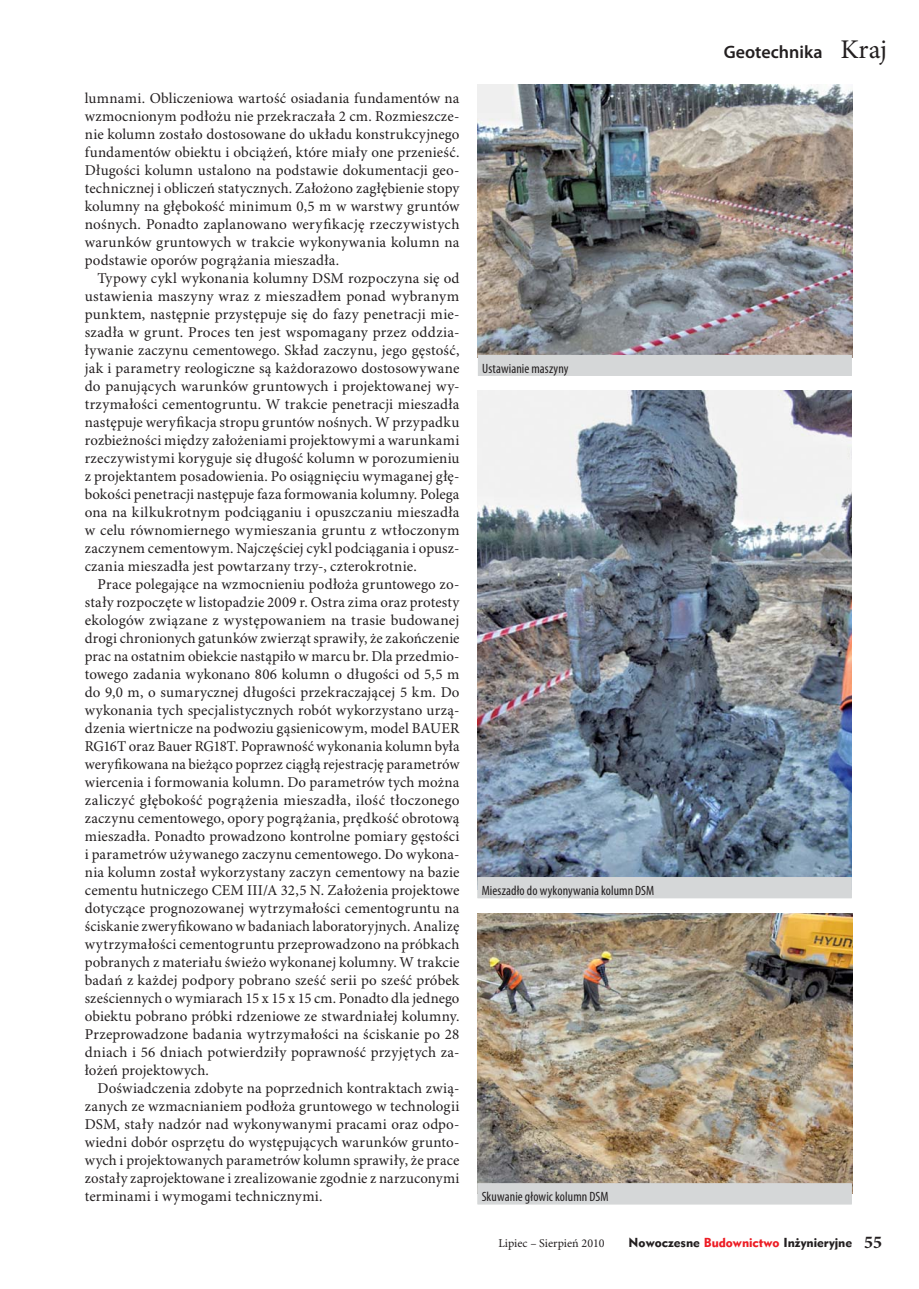
<style>
.page{position:relative;width:919px;height:1289px;background:#fff}
.page>*{position:absolute;margin:0;border:0;box-sizing:border-box;transform-origin:0 0}
.t1{font:600 18px "Myriad Pro";color:#231f20}
.t2{font:15px/18px "Minion Pro";letter-spacing:.015em;color:#231f20;text-align:justify}
.t3{font:condensed 13.5px "Myriad Pro";letter-spacing:.005em;color:#231f20}
.t4{font:12px "Geometr 415 Blk PL";color:#231f20}
.t5{font:12px "Minion Pro";color:#231f20}
.s1{font-family:"Minion Pro";font-weight:400;font-size:27px}
.s2{color:#ed1c24}
.s3{font-family:"Minion Pro";font-weight:700;font-size:18px}
</style>
<div class="page">
<img style="left:477px;top:391px;width:374px;height:486px">
<img style="left:478px;top:913px;width:374px;height:280px">
<img style="left:478px;top:85px;width:374px;height:272px">
<div style="left:478px;top:355px;width:373px;height:21px;background:#d5d7d8"></div>
<div style="left:477px;top:877px;width:374px;height:21px;background:#d5d7d8"></div>
<div style="left:477px;top:1183px;width:374px;height:21px;background:#d5d7d8"></div>
<p class="t2" style="left:85px;top:90px;width:376px">lumnami. Obliczeniowa wartość osiadania fundamentów na wzmocnionym podłożu nie przekraczała 2 cm. Rozmieszcze&shy;nie kolumn zostało dostosowane do układu konstrukcyjnego fundamentów obiektu i obciążeń, które miały one przenieść.<br>Długości kolumn ustalono na podstawie dokumentacji geo&shy;technicznej i obliczeń statycznych. Założono zagłębienie stopy kolumny na głębokość minimum 0,5 m w warstwy gruntów nośnych. Ponadto zaplanowano weryfikację rzeczywistych warunków gruntowych w trakcie wykonywania kolumn na podstawie oporów pogrążania mieszadła.</p>
<p class="t2" style="left:85px;top:270px;width:376px;text-indent:13px">Typowy cykl wykonania kolumny DSM rozpoczyna się od ustawienia maszyny wraz z mieszadłem ponad wybranym punktem, następnie przystępuje się do fazy penetracji mie&shy;szadła w grunt. Proces ten jest wspomagany przez oddzia&shy;ływanie zaczynu cementowego. Skład zaczynu, jego gęstość, jak i parametry reologiczne są każdorazowo dostosowywane do panujących warunków gruntowych i projektowanej wy&shy;trzymałości cementogruntu. W trakcie penetracji mieszadła następuje weryfikacja stropu gruntów nośnych. W przypadku rozbieżności między założeniami projektowymi a warunkami rzeczywistymi koryguje się długość kolumn w porozumieniu z projektantem posadowienia. Po osiągnięciu wymaganej głę&shy;bokości penetracji następuje faza formowania kolumny. Polega ona na kilkukrotnym podciąganiu i opuszczaniu mieszadła w celu równomiernego wymieszania gruntu z wtłoczonym zaczynem cementowym. Najczęściej cykl podciągania i opusz&shy;czania mieszadła jest powtarzany trzy-, czterokrotnie.</p>
<p class="t2" style="left:85px;top:576px;width:376px;text-indent:13px">Prace polegające na wzmocnieniu podłoża gruntowego zo&shy;stały rozpoczęte w listopadzie 2009 r. Ostra zima oraz protesty ekologów związane z występowaniem na trasie budowanej drogi chronionych gatunków zwierząt sprawiły, że zakończenie prac na ostatnim obiekcie nastąpiło w marcu br. Dla przedmio&shy;towego zadania wykonano 806 kolumn o długości od 5,5 m do 9,0 m, o sumarycznej długości przekraczającej 5 km. Do wykonania tych specjalistycznych robót wykorzystano urzą&shy;dzenia wiertnicze na podwoziu gąsienicowym, model BAUER RG16T oraz Bauer RG18T. Poprawność wykonania kolumn była weryfikowana na bieżąco poprzez ciągłą rejestrację parametrów wiercenia i formowania kolumn. Do parametrów tych można zaliczyć głębokość pogrążenia mieszadła, ilość tłoczonego zaczynu cementowego, opory pogrążania, prędkość obrotową mieszadła. Ponadto prowadzono kontrolne pomiary gęstości i parametrów używanego zaczynu cementowego. Do wykona&shy;nia kolumn został wykorzystany zaczyn cementowy na bazie cementu hutniczego CEM III/A 32,5 N. Założenia projektowe dotyczące prognozowanej wytrzymałości cementogruntu na ściskanie zweryfikowano w badaniach laboratoryjnych. Analizę wytrzymałości cementogruntu przeprowadzono na próbkach pobranych z materiału świeżo wykonanej kolumny. W trakcie badań z każdej podpory pobrano sześć serii po sześć próbek sześciennych o wymiarach 15 x 15 x 15 cm. Ponadto dla jednego obiektu pobrano próbki rdzeniowe ze stwardniałej kolumny.<br>Przeprowadzone badania wytrzymałości na ściskanie po 28 dniach i 56 dniach potwierdziły poprawność przyjętych za&shy;łożeń projektowych.</p>
<p class="t2" style="left:85px;top:1080px;width:376px;text-indent:13px">Doświadczenia zdobyte na poprzednich kontraktach zwią&shy;zanych ze wzmacnianiem podłoża gruntowego w technologii DSM, stały nadzór nad wykonywanymi pracami oraz odpo&shy;wiedni dobór osprzętu do występujących warunków grunto&shy;wych i projektowanych parametrów kolumn sprawiły, że prace zostały zaprojektowane i zrealizowanie zgodnie z narzuconymi terminami i wymogami technicznymi.</p>
<p class="t3" style="left:482px;top:363px;width:88px">Ustawianie maszyny</p>
<p class="t1" style="left:723px;top:45px;width:165px">Geotechnika <span class="s1">Kraj</span></p>
<p class="t3" style="left:481px;top:885px;width:174px">Mieszadło do wykonywania kolumn DSM</p>
<p class="t3" style="left:481px;top:1191px;width:128px">Skuwanie głowic kolumn DSM</p>
<p class="t5" style="left:498px;top:1238px;width:108px">Lipiec – Sierpień 2010</p>
<p class="t4" style="left:628px;top:1236px;width:255px">Nowoczesne <span class="s2">Budownictwo</span> Inżynieryjne <span class="s3">55</span></p>
</div>
